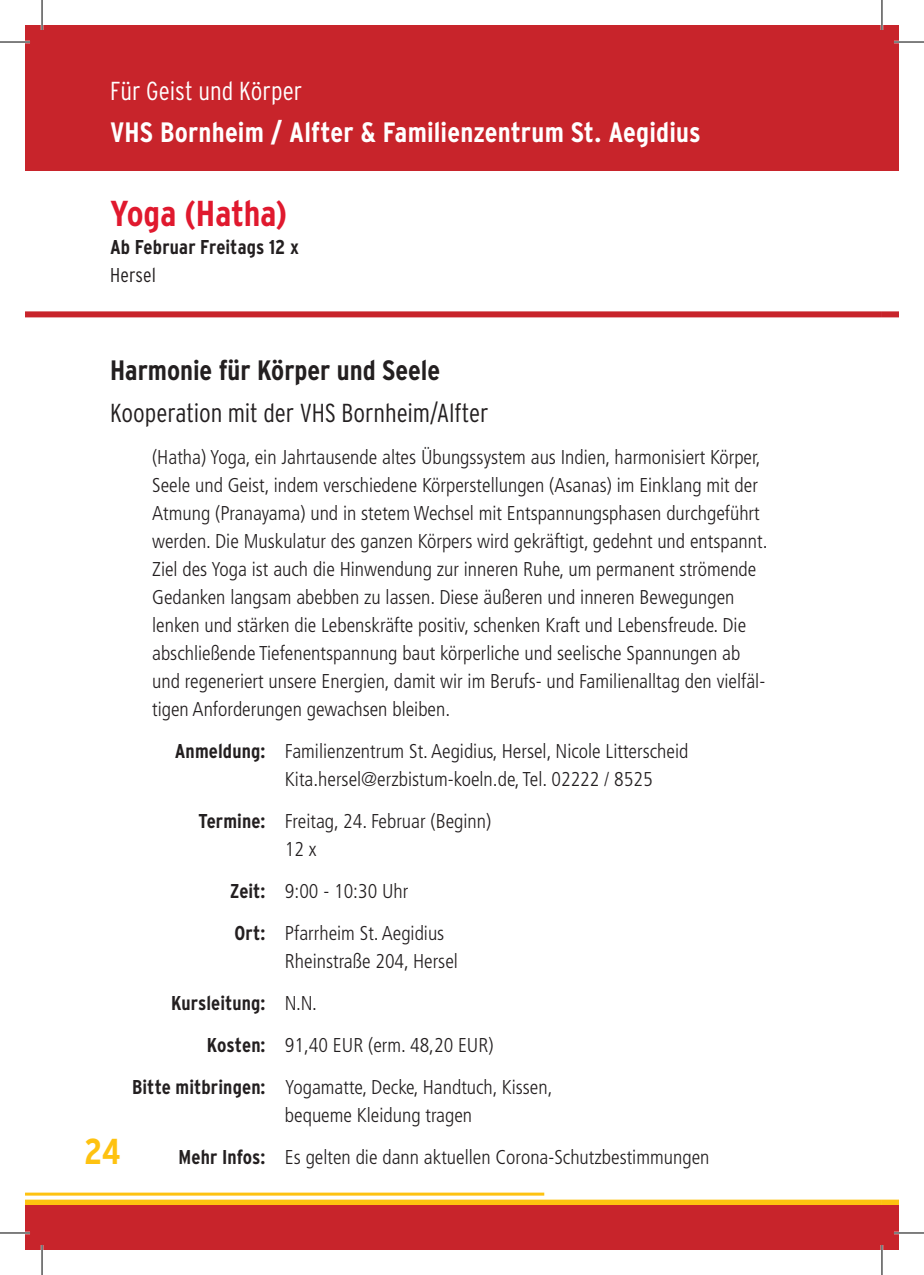
<style>
.page{position:relative;width:924px;height:1275px;background:#fff}
.page>*{position:absolute;margin:0;border:0;box-sizing:border-box;transform-origin:0 0}
.t1{font:700 36px "Interstate Condensed";color:#e0192e}
.t2{font:700 36px "Interstate Condensed";color:#fec210}
.t3{font:700 28px "Interstate Condensed";letter-spacing:.005em;color:#fff}
.t4{font:700 28px "Interstate Condensed";color:#231f20}
.t5{font:300 26px "Interstate Condensed";letter-spacing:-.005em;color:#231f20}
.t6{font:300 26px "Interstate Condensed";color:#fff}
.t7{font:300 condensed 20px/28px "Frutiger LT Std";color:#231f20}
.t8{font:700 20px "Interstate Condensed";color:#231f20}
.t9{font:300 20px "Interstate Condensed";letter-spacing:.005em;color:#231f20}
.s1{font-family:"Interstate Condensed";font-weight:700;font-stretch:normal}
.s2{font-family:"Frutiger LT Std";font-weight:300;font-stretch:condensed}
</style>
<div class="page">
<div style="left:25px;top:311px;width:856px;height:6px;background:#c8242b"></div>
<div style="left:881px;top:311px;width:17px;height:6px;background:#c8242b"></div>
<hr style="left:25px;top:1192px;width:519px;height:3px;background:#fec210">
<div style="left:25px;top:1199px;width:856px;height:6px;background:#fec210"></div>
<div style="left:881px;top:1199px;width:17px;height:6px;background:#fec210"></div>
<div style="left:25px;top:25px;width:856px;height:145px;background:#c8242b"></div>
<div style="left:881px;top:25px;width:17px;height:145px;background:#c8242b"></div>
<div style="left:25px;top:1205px;width:856px;height:45px;background:#c8242b"></div>
<div style="left:881px;top:1205px;width:17px;height:45px;background:#c8242b"></div>
<hr style="left:0;top:41px;width:30px;height:2px;background:#fff">
<hr style="left:893px;top:41px;width:30px;height:2px;background:#fff">
<hr style="left:0;top:1231px;width:30px;height:3px;background:#fff">
<hr style="left:893px;top:1231px;width:30px;height:3px;background:#fff">
<hr style="left:41px;top:0;width:2px;height:30px;background:#fff">
<hr style="left:41px;top:1245px;width:2px;height:30px;background:#fff">
<hr style="left:880px;top:0;width:2px;height:30px;background:#fff">
<hr style="left:880px;top:1245px;width:2px;height:30px;background:#fff">
<hr style="left:0;top:42px;width:30px;height:1px;background:#000">
<hr style="left:893px;top:42px;width:30px;height:1px;background:#000">
<hr style="left:0;top:1232px;width:30px;height:1px;background:#000">
<hr style="left:893px;top:1232px;width:30px;height:1px;background:#000">
<hr style="left:42px;top:0;width:1px;height:30px;background:#000">
<hr style="left:42px;top:1245px;width:1px;height:30px;background:#000">
<hr style="left:881px;top:0;width:1px;height:30px;background:#000">
<hr style="left:881px;top:1245px;width:1px;height:30px;background:#000">
<h3 class="t6" style="left:110px;top:76px;width:193px">Für Geist und Körper</h3>
<h2 class="t3" style="left:110px;top:117px;width:592px">VHS Bornheim / Alfter &amp; Familienzentrum St. Aegidius</h2>
<h1 class="t1" style="left:110px;top:193px;width:178px">Yoga (Hatha)</h1>
<p class="t8" style="left:110px;top:236px;width:190px">Ab Februar Freitags 12 x</p>
<p class="t9" style="left:110px;top:264px;width:47px">Hersel</p>
<h2 class="t4" style="left:110px;top:355px;width:331px">Harmonie für Körper und Seele</h2>
<h3 class="t5" style="left:110px;top:398px;width:380px">Kooperation mit der VHS Bornheim/Alfter</h3>
<p class="t7" style="left:152px;top:443px;width:616px">(Hatha) Yoga, ein Jahrtausende altes Übungssystem aus Indien, harmonisiert Körper, Seele und Geist, indem verschiedene Körperstellungen (Asanas) im Einklang mit der Atmung (Pranayama) und in stetem Wechsel mit Entspannungsphasen durchgeführt werden. Die Muskulatur des ganzen Körpers wird gekräftigt, gedehnt und entspannt.<br>Ziel des Yoga ist auch die Hinwendung zur inneren Ruhe, um permanent strömende Gedanken langsam abebben zu lassen. Diese äußeren und inneren Bewegungen lenken und stärken die Lebenskräfte positiv, schenken Kraft und Lebensfreude. Die abschließende Tiefenentspannung baut körperliche und seelische Spannungen ab und regeneriert unsere Energien, damit wir im Berufs- und Familienalltag den vielfäl&shy;tigen Anforderungen gewachsen bleiben.</p>
<p class="t7" style="left:285px;top:737px;width:405px;text-indent:-110px"><span class="s1">Anmeldung:</span> Familienzentrum St. Aegidius, Hersel, Nicole Litterscheid<br>Kita.hersel@erzbistum-koeln.de, Tel. 02222 / 8525</p>
<p class="t7" style="left:285px;top:807px;width:208px;text-indent:-86px"><span class="s1">Termine:</span> Freitag, 24. Februar (Beginn)<br>12 x</p>
<p class="t7" style="left:230px;top:870px;width:216px;line-height:42px"><span class="s1">Zeit:</span> 9:00 - 10:30 Uhr<br><span class="s1">Ort:</span> Pfarrheim St. Aegidius</p>
<p class="t7" style="left:285px;top:947px;width:174px">Rheinstraße 204, Hersel</p>
<p class="t8" style="left:171px;top:992px;width:147px">Kursleitung: <span class="s2">N.N.</span></p>
<p class="t7" style="left:132px;top:1024px;width:422px;line-height:42px;text-indent:75px"><span class="s1">Kosten:</span> 91,40 EUR (erm. 48,20 EUR)<br><span class="s1">Bitte mitbringen:</span> Yogamatte, Decke, Handtuch, Kissen,</p>
<p class="t7" style="left:178px;top:1094px;width:532px;line-height:42px;text-indent:106px">bequeme Kleidung tragen<br><span class="s1">Mehr Infos:</span> Es gelten die dann aktuellen Corona-Schutzbestimmungen</p>
<h1 class="t2" style="left:84px;top:1131px;width:38px">24</h1>
</div>
